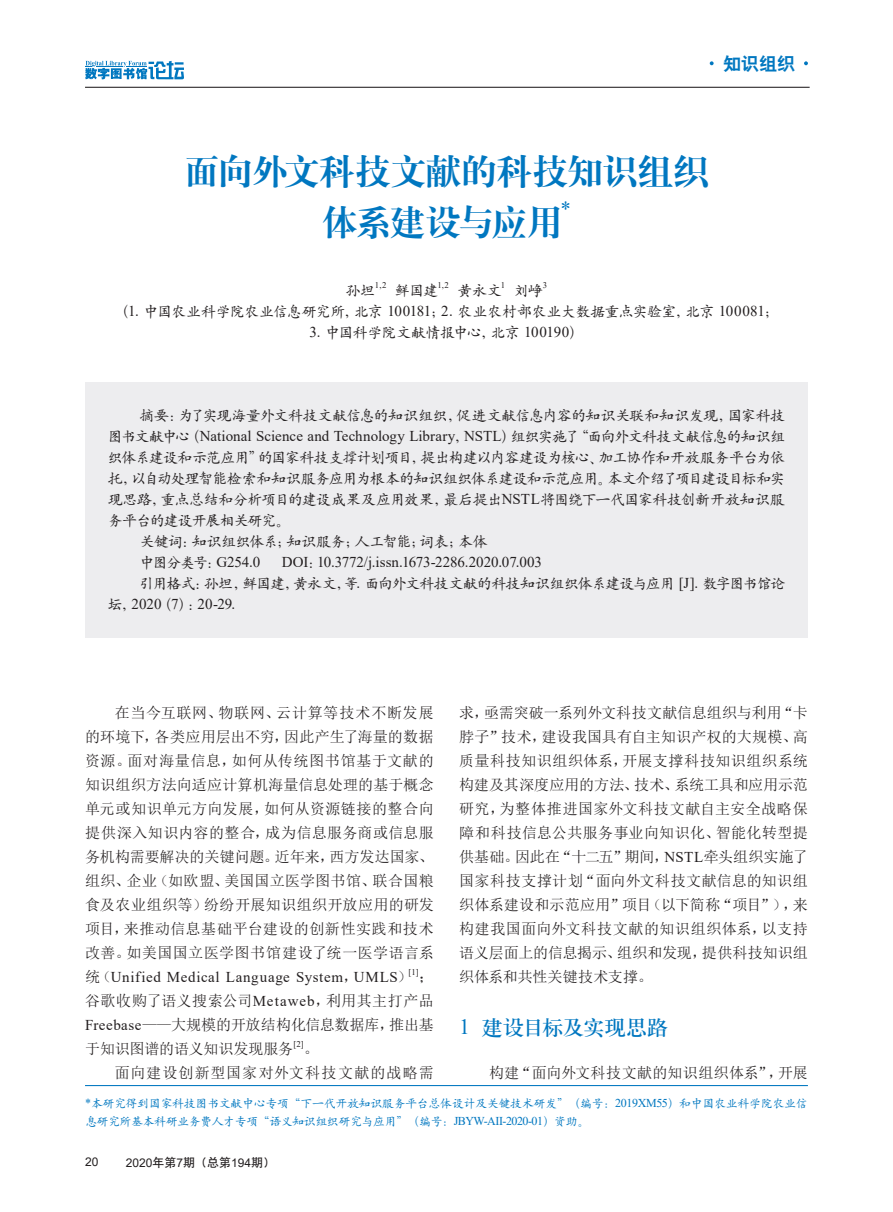
<style>
.page{position:relative;width:893px;height:1212px;background:#fff}
.page>*{position:absolute;margin:0;border:0;box-sizing:border-box;transform-origin:0 0}
.大标题{font:36px "H Ya 4 gj";letter-spacing:-.025em;color:#0077c0}
.大标题-2{font:36px "H Ya 4 gj";letter-spacing:-.055em;color:#0077c0}
.一级标题{font:21.75px "H Ya 3 gj";letter-spacing:-.035em;color:#0077c0}
.大标题-3{font:21px "Times New Roman";color:#0077c0}
.t1{font:18px "H Yb 2 gj";color:#0077c0}
.正文{font:15px/24px "Sim Sun";letter-spacing:.015em;color:#231f20;text-align:justify}
.摘要{font:15px/21px "H Yc 1 gj";letter-spacing:-.05em;color:#231f20;text-align:justify}
.摘要-2{font:15px/21px "H Yc 1 gj";letter-spacing:-.07em;color:#231f20}
.摘要-3{font:15px "Times New Roman";letter-spacing:-.005em;color:#231f20}
.正文-2{font:15px "Sim Sun";letter-spacing:.07em;color:#231f20}
.脚注{font:12px/18px "H Yc 1 gj";letter-spacing:-.03em;color:#0077c0}
.t2{font:12px "Arial";color:#231f20}
.摘要-4{font:8.7px "Times New Roman";color:#231f20}
.正文-3{font:8.7px "Times New Roman";color:#231f20}
.s1{font-family:"Times New Roman"}
.s2{font-family:"H Yc 1 gj"}
.s3{font-family:"H Yb 1 gj"}
</style>
<div class="page">
<hr style="left:85px;top:87px;width:725px;height:1px;background:#231f20">
<svg style="left:85px;top:61px;width:99px;height:18px"></svg>
<div style="left:85px;top:383px;width:723px;height:255px;background:#ededef"></div>
<hr style="left:85px;top:1085px;width:723px;height:1px;background:#0077c0">
<svg style="left:710px;top:61px;width:4px;height:4px"></svg>
<svg style="left:804px;top:61px;width:4px;height:4px"></svg>
<p class="t1" style="left:723px;top:55px;width:73px">知识组织</p>
<p class="大标题" style="left:184px;top:153px;width:527px">面向外文科技文献的科技知识组织</p>
<p class="大标题-2" style="left:322px;top:204px;width:242px">体系建设与应用</p>
<p class="大标题-3" style="left:561px;top:194px;width:12px">*</p>
<p class="摘要" style="left:346px;top:280px;width:31px">孙坦</p>
<p class="摘要-4" style="left:375px;top:279px;width:13px">1,2</p>
<p class="摘要" style="left:395px;top:280px;width:45px">鲜国建</p>
<p class="摘要-4" style="left:437px;top:279px;width:13px">1,2</p>
<p class="摘要" style="left:457px;top:280px;width:46px">黄永文</p>
<p class="摘要-4" style="left:501px;top:279px;width:6px">1</p>
<p class="摘要" style="left:514px;top:280px;width:31px">刘峥</p>
<p class="摘要-4" style="left:543px;top:279px;width:6px">3</p>
<p class="摘要" style="left:114px;top:301px;width:666px">（<span class="s1">1.</span> 中国农业科学院农业信息研究所，北京 <span class="s1">100181</span>；<span class="s1">2.</span> 农业农村部农业大数据重点实验室，北京 <span class="s1">100081</span>；</p>
<p class="摘要" style="left:309px;top:322px;width:276px"><span class="s1">3.</span> 中国科学院文献情报中心，北京 <span class="s1">100190</span>）</p>
<p class="摘要" style="left:108px;top:405px;width:679px;text-indent:32px">摘要：为了实现海量外文科技文献信息的知识组织，促进文献信息内容的知识关联和知识发现，国家科技图书文献中心（<span class="s1">National Science and Technology Library</span>，<span class="s1">NSTL</span>）组织实施了“面向外文科技文献信息的知识组织体系建设和示范应用”的国家科技支撑计划项目，提出构建以内容建设为核心、加工协作和开放服务平台为依托，以自动处理智能检索和知识服务应用为根本的知识组织体系建设和示范应用。本文介绍了项目建设目标和实现思路，重点总结和分析项目的建设成果及应用效果，最后提出<span class="s1">NSTL</span>将围绕下一代国家科技创新开放知识服务平台的建设开展相关研究。</p>
<p class="摘要" style="left:140px;top:531px;width:350px">关键词：知识组织体系；知识服务；人工智能；词表；本体</p>
<p class="摘要" style="left:140px;top:552px;width:122px">中图分类号：<span class="s1">G254.0</span></p>
<p class="摘要-3" style="left:282px;top:552px;width:262px">DOI<span class="s2">：</span>10.3772/j.issn.1673-2286.2020.07.003</p>
<p class="摘要-2" style="left:108px;top:573px;width:679px;text-indent:32px">引用格式：孙坦，鲜国建，黄永文，等<span class="s1">.</span> 面向外文科技文献的科技知识组织体系建设与应用 <span class="s1">[J].</span> 数字图书馆论坛，<span class="s1">2020</span>（<span class="s1">7</span>）：<span class="s1">20-29.</span></p>
<p class="正文" style="left:85px;top:701px;width:350px;text-indent:30px">在当今互联网、物联网、云计算等技术不断发展的环境下，各类应用层出不穷，因此产生了海量的数据资源。面对海量信息，如何从传统图书馆基于文献的知识组织方法向适应计算机海量信息处理的基于概念单元或知识单元方向发展，如何从资源链接的整合向提供深入知识内容的整合，成为信息服务商或信息服务机构需要解决的关键问题。近年来，西方发达国家、组织、企业（如欧盟、美国国立医学图书馆、联合国粮食及农业组织等）纷纷开展知识组织开放应用的研发项目，来推动信息基础平台建设的创新性实践和技术改善。如美国国立医学图书馆建设了统一医学语言系统（<span class="s1">Unified Medical Language System</span>，<span class="s1">UMLS</span>）</p>
<p class="正文-3" style="left:408px;top:966px;width:12px">[1]</p>
<p class="正文" style="left:85px;top:965px;width:350px;text-indent:334px">；谷歌收购了语义搜索公司<span class="s1">Metaweb</span>，利用其主打产品<span class="s1">Freebase</span>——大规模的开放结构化信息数据库，推出基于知识图谱的语义知识发现服务</p>
<p class="正文-3" style="left:293px;top:1038px;width:12px">[2]</p>
<p class="正文" style="left:304px;top:1037px;width:16px">。</p>
<p class="正文-2" style="left:115px;top:1065px;width:320px">面向建设创新型国家对外文科技文献的战略需</p>
<p class="正文" style="left:459px;top:701px;width:350px">求，亟需突破一系列外文科技文献信息组织与利用“卡脖子”技术，建设我国具有自主知识产权的大规模、高质量科技知识组织体系，开展支撑科技知识组织系统构建及其深度应用的方法、技术、系统工具和应用示范研究，为整体推进国家外文科技文献自主安全战略保障和科技信息公共服务事业向知识化、智能化转型提供基础。因此在“十二五”期间，<span class="s1">NSTL</span>牵头组织实施了国家科技支撑计划“面向外文科技文献信息的知识组织体系建设和示范应用”项目（以下简称“项目”），来构建我国面向外文科技文献的知识组织体系，以支持语义层面上的信息揭示、组织和发现，提供科技知识组织体系和共性关键技术支撑。</p>
<p class="一级标题" style="left:459px;top:1017px;width:211px"><span class="s1">1</span> 建设目标及实现思路</p>
<p class="正文" style="left:489px;top:1061px;width:320px">构建“面向外文科技文献的知识组织体系”，开展</p>
<p class="脚注" style="left:85px;top:1095px;width:724px"><span class="s1">*</span>本研究得到国家科技图书文献中心专项“下一代开放知识服务平台总体设计及关键技术研发”（编号：<span class="s1">2019XM55</span>）和中国农业科学院农业信息研究所基本科研业务费人才专项“语义知识组织研究与应用”（编号：<span class="s1">JBYW-AII-2020-01</span>）资助。</p>
<p class="t2" style="left:85px;top:1154px;width:15px">20</p>
<p class="t2" style="left:126px;top:1154px;width:151px">2020<span class="s3">年第</span>7<span class="s3">期（总第</span>194<span class="s3">期）</span></p>
</div>
